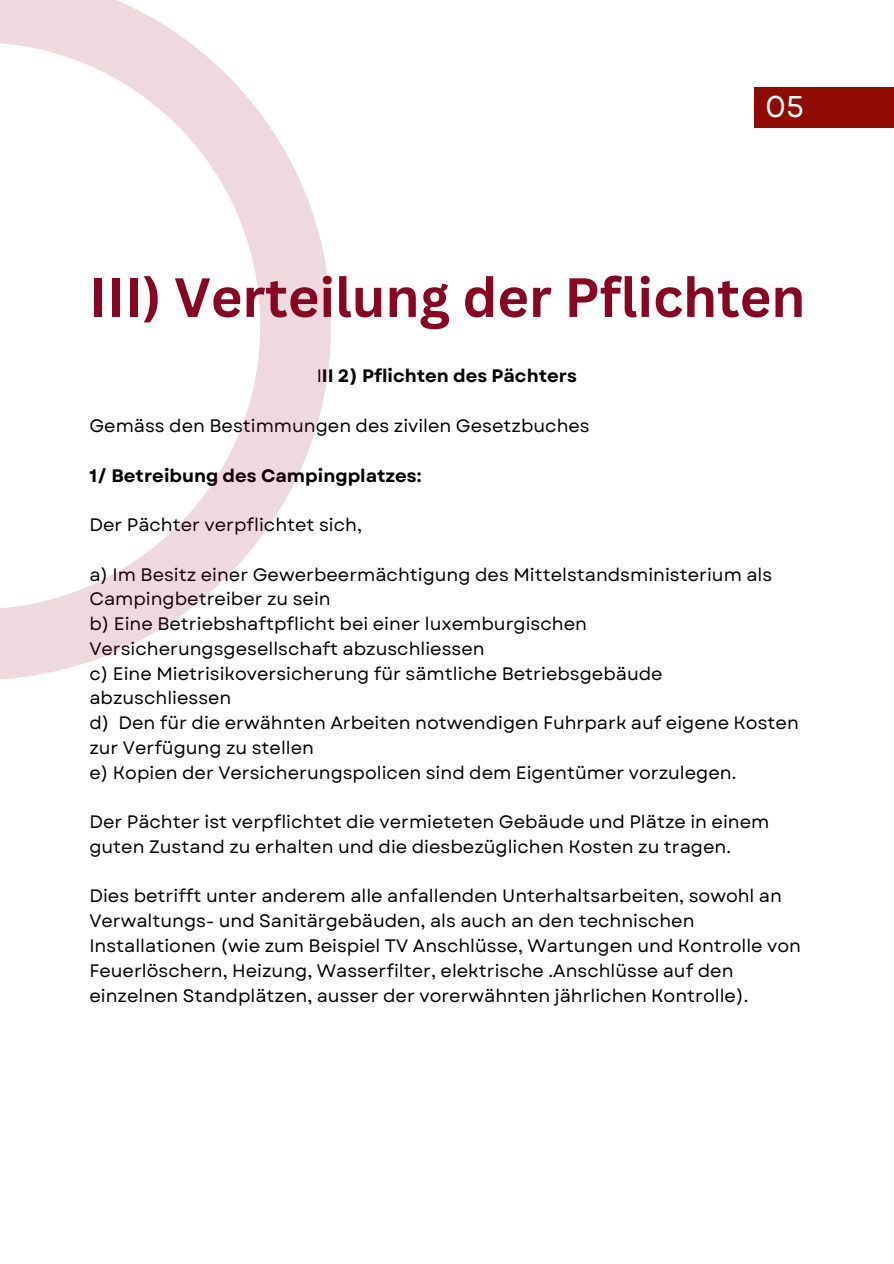
<style>
.page{position:relative;width:894px;height:1264px;background:#fff}
.page>*{position:absolute;margin:0;border:0;box-sizing:border-box;transform-origin:0 0}
.t1{font:700 54px "Canva Sans";color:#890622}
.t2{font:30px "Garet";color:#fff}
.t3{font:18px/24.8px "Garet";color:#000}
.t4{font:700 18px "Garet";color:#000}
.s1{font-weight:400}
</style>
<div class="page">
<div style="left:754px;top:87px;width:139px;height:40px;background:#910c00"></div>
<svg style="left:0;top:0;width:331px;height:680px"></svg>
<p class="t2" style="left:765px;top:85px;width:40px">05</p>
<p class="t1" style="left:89px;top:259px;width:717px">III) Verteilung der Pflichten</p>
<h1 class="t4" style="left:316px;top:363px;width:262px"><span class="s1">I</span>II 2) Pflichten des Pächters</h1>
<p class="t3" style="left:89px;top:413px;width:502px">Gemäss den Bestimmungen des zivilen Gesetzbuches</p>
<p class="t4" style="left:89px;top:462px;width:334px">1/ Betreibung des Campingplatzes:</p>
<h2 class="t3" style="left:89px;top:512px;width:274px">Der Pächter verpflichtet sich,</h2>
<p class="t3" style="left:89px;top:562px;width:684px">a) Im Besitz einer Gewerbeermächtigung des Mittelstandsministerium als<br>Campingbetreiber zu sein</p>
<p class="t3" style="left:89px;top:611px;width:499px">b) Eine Betriebshaftpflicht bei einer luxemburgischen<br>Versicherungsgesellschaft abzuschliessen</p>
<p class="t3" style="left:89px;top:661px;width:574px">c) Eine Mietrisikoversicherung für sämtliche Betriebsgebäude abzuschliessen</p>
<p class="t3" style="left:89px;top:710px;width:710px">d) Den für die erwähnten Arbeiten notwendigen Fuhrpark auf eigene Kosten zur Verfügung zu stellen</p>
<p class="t3" style="left:89px;top:760px;width:648px">e) Kopien der Versicherungspolicen sind dem Eigentümer vorzulegen.</p>
<p class="t3" style="left:89px;top:809px;width:681px">Der Pächter ist verpflichtet die vermieteten Gebäude und Plätze in einem guten Zustand zu erhalten und die diesbezüglichen Kosten zu tragen.</p>
<p class="t3" style="left:89px;top:883px;width:713px">Dies betrifft unter anderem alle anfallenden Unterhaltsarbeiten, sowohl an Verwaltungs- und Sanitärgebäuden, als auch an den technischen Installationen (wie zum Beispiel TV Anschlüsse, Wartungen und Kontrolle von Feuerlöschern, Heizung, Wasserfilter, elektrische .Anschlüsse auf den einzelnen Standplätzen, ausser der vorerwähnten jährlichen Kontrolle).</p>
</div>
